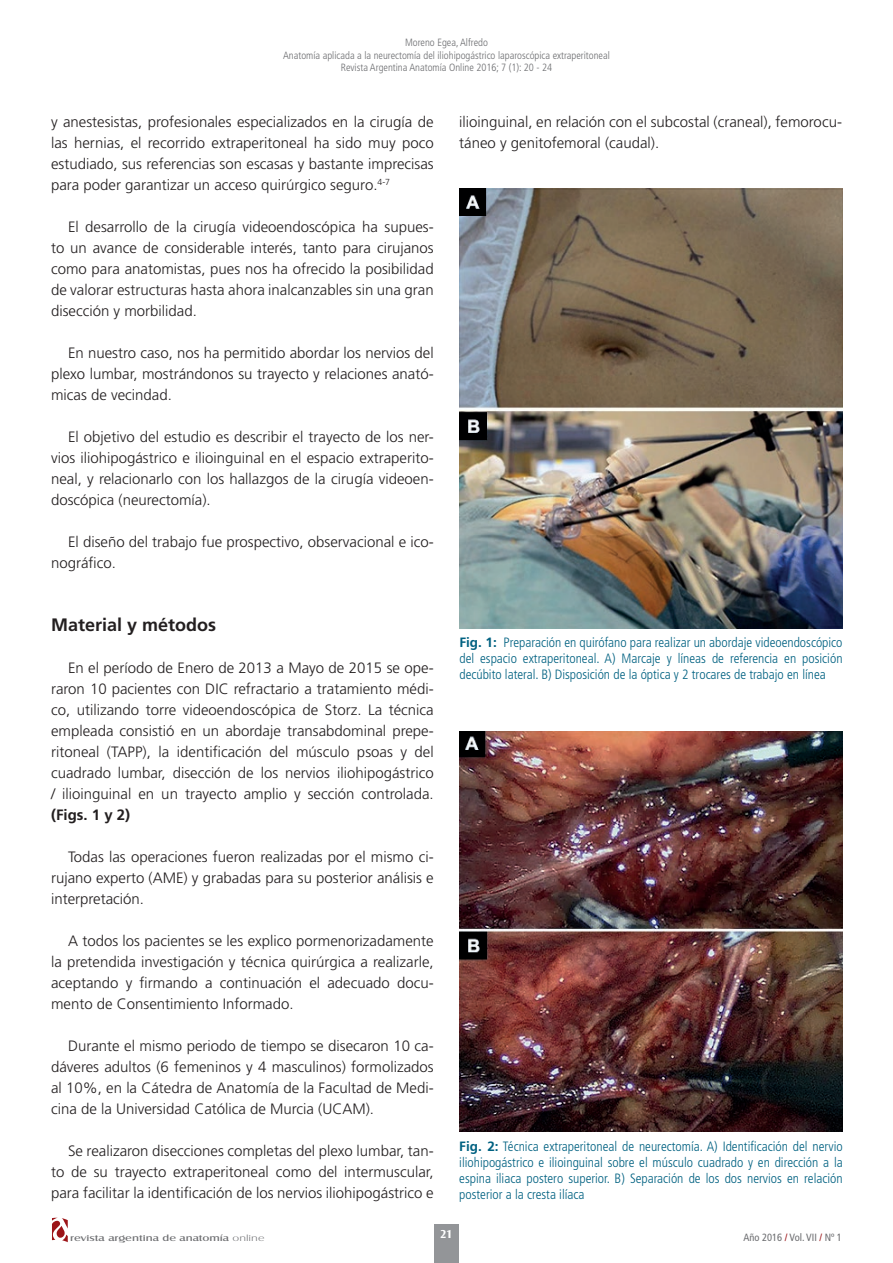
<style>
.page{position:relative;width:893px;height:1263px;background:#fff}
.page>*{position:absolute;margin:0;border:0;box-sizing:border-box;transform-origin:0 0}
.t1{font:700 18px "Frutiger LT Std";color:#231f20}
.t2{font:300 15px/21px "Frutiger LT Std";color:#231f20;text-align:justify}
.t3{font:700 15px "Frutiger LT Std";color:#231f20}
.t4{font:300 condensed 13.5px/16.2px "Frutiger LT Std";color:#006181;text-align:justify}
.t5{font:700 12px "Castle T";color:#fff}
.t6{font:300 condensed 10.5px/12.6px "Frutiger LT Std";color:#6c6d70;text-align:center}
.t7{font:condensed 10.5px "Frutiger LT Std";color:#6c6d70}
.t8{font:9px "Castle T";color:#6c6d70;scale:1.4 1}
.s1{font-weight:700;font-stretch:normal}
.s2{font-family:"Castle T Ligh"}
.s3{color:#9c1418}
</style>
<div class="page">
<svg style="left:52px;top:1218px;width:16px;height:24px"></svg>
<div style="left:434px;top:1224px;width:24px;height:39px;background:#939598"></div>
<img style="left:459px;top:188px;width:383px;height:440px">
<img style="left:459px;top:731px;width:384px;height:401px">
<p class="t6" style="left:283px;top:36px;width:328px">Moreno Egea, Alfredo<br>Anatomía aplicada a la neurectomía del iliohipogástrico laparoscópica extraperitoneal<br>Revista Argentina Anatomía Online 2016; 7 (1): 20 - 24</p>
<p class="t2" style="left:51px;top:112px;width:384px">y anestesistas, profesionales especializados en la cirugía de las hernias, el recorrido extraperitoneal ha sido muy poco estudiado, sus referencias son escasas y bastante imprecisas para poder garantizar un acceso quirúrgico seguro.<sup>4-7</sup></p>
<p class="t2" style="left:51px;top:217px;width:384px;text-indent:17px">El desarrollo de la cirugía videoendoscópica ha supues&shy;to un avance de considerable interés, tanto para cirujanos como para anatomistas, pues nos ha ofrecido la posibilidad de valorar estructuras hasta ahora inalcanzables sin una gran disección y morbilidad.</p>
<p class="t2" style="left:51px;top:343px;width:384px;text-indent:17px">En nuestro caso, nos ha permitido abordar los nervios del plexo lumbar, mostrándonos su trayecto y relaciones anató&shy;micas de vecindad.</p>
<p class="t2" style="left:51px;top:427px;width:384px;text-indent:17px">El objetivo del estudio es describir el trayecto de los ner&shy;vios iliohipogástrico e ilioinguinal en el espacio extraperito&shy;neal, y relacionarlo con los hallazgos de la cirugía videoen&shy;doscópica (neurectomía).</p>
<p class="t2" style="left:51px;top:532px;width:384px;text-indent:17px">El diseño del trabajo fue prospectivo, observacional e ico&shy;nográfico.</p>
<p class="t1" style="left:51px;top:614px;width:167px">Material y métodos</p>
<p class="t2" style="left:51px;top:658px;width:384px;text-indent:17px">En el período de Enero de 2013 a Mayo de 2015 se ope&shy;raron 10 pacientes con DIC refractario a tratamiento médi&shy;co, utilizando torre videoendoscópica de Storz. La técnica empleada consistió en un abordaje transabdominal prepe&shy;ritoneal (TAPP), la identificación del músculo psoas y del cuadrado lumbar, disección de los nervios iliohipogástrico / ilioinguinal en un trayecto amplio y sección controlada.</p>
<p class="t3" style="left:51px;top:806px;width:81px">(Figs. 1 y 2)</p>
<p class="t2" style="left:51px;top:847px;width:384px;text-indent:17px">Todas las operaciones fueron realizadas por el mismo ci&shy;rujano experto (AME) y grabadas para su posterior análisis e interpretación.</p>
<p class="t2" style="left:51px;top:931px;width:384px;text-indent:17px">A todos los pacientes se les explico pormenorizadamente la pretendida investigación y técnica quirúrgica a realizarle, aceptando y firmando a continuación el adecuado docu&shy;mento de Consentimiento Informado.</p>
<p class="t2" style="left:51px;top:1036px;width:384px;text-indent:17px">Durante el mismo periodo de tiempo se disecaron 10 ca&shy;dáveres adultos (6 femeninos y 4 masculinos) formolizados al 10%, en la Cátedra de Anatomía de la Facultad de Medi&shy;cina de la Universidad Católica de Murcia (UCAM).</p>
<p class="t2" style="left:51px;top:1141px;width:384px;text-indent:17px">Se realizaron disecciones completas del plexo lumbar, tan&shy;to de su trayecto extraperitoneal como del intermuscular, para facilitar la identificación de los nervios iliohipogástrico e</p>
<p class="t2" style="left:459px;top:112px;width:384px">ilioinguinal, en relación con el subcostal (craneal), femorocu&shy;táneo y genitofemoral (caudal).</p>
<p class="t4" style="left:459px;top:634px;width:385px"><span class="s1">Fig. 1:</span> Preparación en quirófano para realizar un abordaje videoendoscópico del espacio extraperitoneal. A) Marcaje y líneas de referencia en posición decúbito lateral. B) Disposición de la óptica y 2 trocares de trabajo en línea</p>
<p class="t4" style="left:459px;top:1138px;width:385px"><span class="s1">Fig. 2:</span> Técnica extraperitoneal de neurectomía. A) Identificación del nervio iliohipogástrico e ilioinguinal sobre el músculo cuadrado y en dirección a la espina iliaca postero superior. B) Separación de los dos nervios en relación posterior a la cresta ilíaca</p>
<p class="t8" style="left:70px;top:1234px;width:140px">revista argentina de anatomía <span class="s2">online</span></p>
<p class="t5" style="left:440px;top:1227px;width:14px">21</p>
<p class="t7" style="left:743px;top:1231px;width:100px">Año 2016 <span class="s3">/</span> Vol. VII <span class="s3">/</span> Nº 1</p>
</div>
